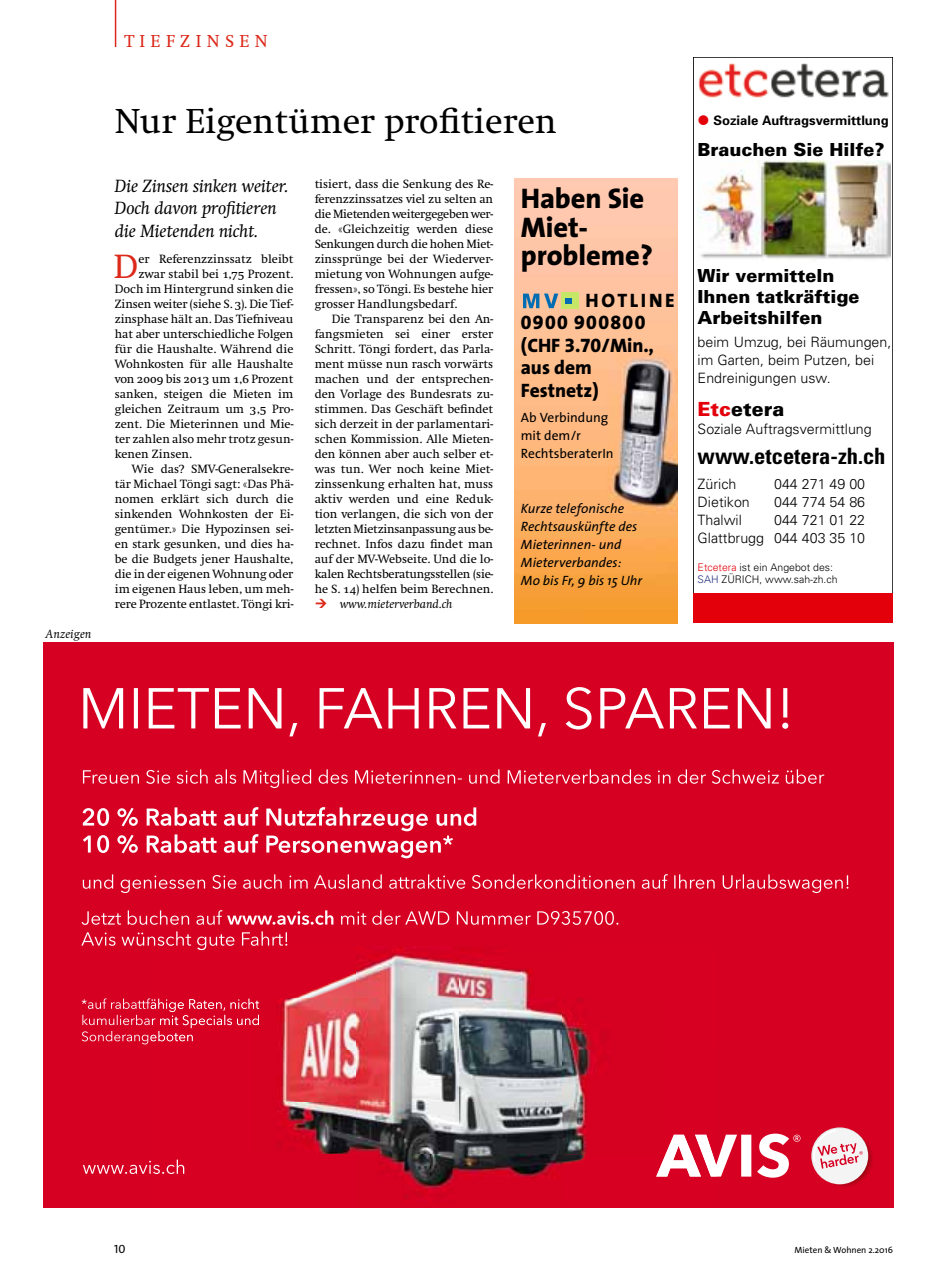
<style>
.page{position:relative;width:927px;height:1276px;background:#fff}
.page>*{position:absolute;margin:0;border:0;box-sizing:border-box;transform-origin:0 0}
.t1{font:36px "Swift";color:#000}
.t2{font:34.95px "Swift";color:#dc291a}
.t3{font:800 28.5px/28.5px "The Sans";letter-spacing:-.005em;color:#000}
.t4{font:700 condensed 22.5px "Univers";color:#000}
.t5{font:800 19.5px/22.5px "The Sans";color:#000}
.t6{font:900 19.5px "Univers";color:#000}
.t7{font:italic 18px/22.5px "Swift Neue LT Pro";color:#000}
.t8{font:900 18px/21px "Univers";color:#000}
.t9{font:18px "Swift";letter-spacing:.3em;color:#dc291a}
.t10{font:300 14.25px/18px "Univers";color:#000}
.t11{font:italic 13.5px/18px "The Sans";color:#000}
.t12{font:13.5px/18px "The Sans";color:#000}
.t13{font:700 13.05px "Univers";color:#000}
.t14{font:12.45px/15px "Swift";color:#000;text-align:justify}
.t15{font:italic 12.45px "Swift";color:#000}
.t16{font:12px "The Sans Caps";color:#000}
.t17{font:300 10.5px/12px "Univers";color:#000}
.t18{font:9px "The Sans";color:#000}
.s1{font-family:"Swift SC"}
.s2{font-family:"The Sans Extra Bold Expert";font-weight:400}
.s3{color:#e3000b}
.s4{color:#243282}
</style>
<div class="page">
<hr style="left:115px;top:0;width:1px;height:47px;background:#dc291a">
<div style="left:693px;top:57px;width:200px;height:566px;border:1px solid #000"></div>
<img style="left:697px;top:160px;width:194px;height:100px">
<img style="left:698px;top:63px;width:191px;height:35px">
<div style="left:693px;top:593px;width:200px;height:30px;background:#e3000b"></div>
<img style="left:514px;top:178px;width:164px;height:445px">
<div style="left:562px;top:293px;width:17px;height:16px;background:#c6e668"></div>
<svg style="left:523px;top:293px;width:35px;height:15px"></svg>
<svg style="left:566px;top:298px;width:6px;height:6px"></svg>
<div style="left:43px;top:642px;width:850px;height:565px;background:#d60022"></div>
<svg style="left:82px;top:910px;width:536px;height:15px"></svg>
<svg style="left:389px;top:874px;width:459px;height:19px"></svg>
<svg style="left:243px;top:874px;width:139px;height:15px"></svg>
<svg style="left:83px;top:874px;width:153px;height:19px"></svg>
<svg style="left:83px;top:807px;width:393px;height:51px"></svg>
<svg style="left:83px;top:769px;width:741px;height:19px"></svg>
<svg style="left:82px;top:998px;width:69px;height:46px"></svg>
<svg style="left:83px;top:687px;width:705px;height:49px"></svg>
<img style="left:816px;top:1138px;width:57px;height:49px">
<div style="left:811px;top:1127px;width:57px;height:57px;background:#f4f4f4;border-radius:28px"></div>
<svg style="left:717px;top:1133px;width:83px;height:44px"></svg>
<svg style="left:811px;top:1128px;width:52px;height:40px"></svg>
<img style="left:151px;top:946px;width:566px;height:253px">
<svg style="left:81px;top:931px;width:206px;height:19px"></svg>
<img style="left:151px;top:1031px;width:42px;height:10px">
<img style="left:172px;top:1014px;width:87px;height:14px">
<img style="left:151px;top:998px;width:108px;height:11px">
<img style="left:656px;top:1134px;width:61px;height:42px">
<svg style="left:83px;top:1159px;width:101px;height:15px"></svg>
<h1 class="t9" style="left:124px;top:31px;width:145px">TIEFZINSEN</h1>
<p class="t15" style="left:46px;top:627px;width:47px">Anzeigen</p>
<h2 class="t1" style="left:115px;top:102px;width:444px">Nur Eigentümer profitieren</h2>
<p class="t7" style="left:115px;top:174px;width:175px">Die Zinsen sinken weiter.<br>Doch davon profitieren die Mietenden nicht.</p>
<p class="t2" style="left:114px;top:247px;width:26px">D</p>
<p class="t14" style="left:138px;top:251px;width:156px">er Referenzzinssatz bleibt</p>
<p class="t14" style="left:138px;top:266px;width:156px">zwar stabil bei <span class="s1">1,75</span> Prozent.</p>
<p class="t14" style="left:115px;top:281px;width:180px">Doch im Hintergrund sinken die</p>
<p class="t14" style="left:115px;top:296px;width:180px">Zinsen weiter (siehe S. <span class="s1">3</span>). Die Tief-</p>
<p class="t14" style="left:115px;top:311px;width:180px">zinsphase hält an. Das Tiefniveau</p>
<p class="t14" style="left:115px;top:326px;width:180px">hat aber unterschiedliche Folgen</p>
<p class="t14" style="left:115px;top:341px;width:180px">für die Haushalte. Während die</p>
<p class="t14" style="left:115px;top:356px;width:180px">Wohnkosten für alle Haushalte</p>
<p class="t14" style="left:115px;top:371px;width:180px">von <span class="s1">2009</span> bis <span class="s1">2013</span> um <span class="s1">1,6</span> Prozent</p>
<p class="t14" style="left:115px;top:386px;width:180px">sanken, steigen die Mieten im</p>
<p class="t14" style="left:115px;top:401px;width:180px">gleichen Zeitraum um <span class="s1">3,5</span> Pro-</p>
<p class="t14" style="left:115px;top:416px;width:180px">zent. Die Mieterinnen und Mie-</p>
<p class="t14" style="left:115px;top:431px;width:180px">ter zahlen also mehr trotz gesun-</p>
<p class="t14" style="left:115px;top:446px;width:79px">kenen Zinsen.</p>
<p class="t14" style="left:115px;top:461px;width:180px;text-indent:17px">Wie das? SMV-Generalsekre&shy;tär Michael Töngi sagt: «Das Phä&shy;nomen erklärt sich durch die sinkenden Wohnkosten der Ei&shy;gentümer.» Die Hypozinsen sei&shy;en stark gesunken, und dies ha&shy;be die Budgets jener Haushalte, die in der eigenen Wohnung oder im eigenen Haus leben, um meh&shy;rere Prozente entlastet. Töngi kri-</p>
<p class="t14" style="left:315px;top:176px;width:180px">tisiert, dass die Senkung des Re&shy;ferenzzinssatzes viel zu selten an die Mietenden weitergegeben wer&shy;de. «Gleichzeitig werden diese Senkungen durch die hohen Miet&shy;zinssprünge bei der Wiederver&shy;mietung von Wohnungen aufge&shy;fressen», so Töngi. Es bestehe hier grosser Handlungsbedarf.</p>
<p class="t14" style="left:315px;top:311px;width:180px;text-indent:17px">Die Transparenz bei den An&shy;fangsmieten sei einer erster Schritt. Töngi fordert, das Parla&shy;ment müsse nun rasch vorwärts machen und der entsprechen&shy;den Vorlage des Bundesrats zu&shy;stimmen. Das Geschäft befindet sich derzeit in der parlamentari&shy;schen Kommission. Alle Mieten&shy;den können aber auch selber et&shy;was tun. Wer noch keine Miet&shy;zinssenkung erhalten hat, muss aktiv werden und eine Reduk&shy;tion verlangen, die sich von der letzten Mietzinsanpassung aus be&shy;rechnet. Infos dazu findet man auf der MV-Webseite. Und die lo&shy;kalen Rechtsberatungsstellen (sie&shy;he S. <span class="s1">14</span>) helfen beim Berechnen.</p>
<p class="t15" style="left:340px;top:597px;width:114px">www.mieterverband.ch</p>
<p class="t3" style="left:521px;top:184px;width:134px">Haben Sie<br>Miet&shy;probleme?</p>
<p class="t5" style="left:521px;top:288px;width:155px;text-indent:64px">HOTLINE<br><span class="s2">0900 900800 </span>(CHF <span class="s2">3.70</span>/Min., aus dem<br>Festnetz)</p>
<p class="t12" style="left:521px;top:408px;width:94px">Ab Verbindung mit dem/r<br>RechtsberaterIn</p>
<p class="t11" style="left:521px;top:498px;width:123px">Kurze telefonische<br>Rechtsauskünfte des<br>Mieterinnen- und<br>Mieterverbandes:<br>Mo bis Fr, 9 bis 15 Uhr</p>
<p class="t13" style="left:713px;top:112px;width:177px">Soziale Auftragsvermittlung</p>
<p class="t8" style="left:698px;top:139px;width:188px">Brauchen Sie Hilfe?</p>
<p class="t8" style="left:698px;top:265px;width:163px">Wir vermitteln<br>Ihnen tatkräftige<br>Arbeitshilfen</p>
<p class="t10" style="left:698px;top:332px;width:195px">beim Umzug, bei Räumungen, im Garten, beim Putzen, bei<br>Endreinigungen usw.</p>
<p class="t6" style="left:698px;top:396px;width:88px"><span class="s3">Etc</span>etera</p>
<p class="t10" style="left:698px;top:419px;width:176px">Soziale Auftragsvermittlung</p>
<p class="t4" style="left:698px;top:442px;width:189px">www.etcetera-zh.ch</p>
<p class="t10" style="left:698px;top:474px;width:40px">Zürich</p>
<p class="t10" style="left:774px;top:474px;width:93px">044 271 49 00</p>
<p class="t10" style="left:698px;top:492px;width:54px">Dietikon</p>
<p class="t10" style="left:774px;top:492px;width:93px">044 774 54 86</p>
<p class="t10" style="left:698px;top:510px;width:46px">Thalwil</p>
<p class="t10" style="left:698px;top:510px;width:169px;text-align:right">044 721 01 22<br>Glattbrugg 044 403 35 10</p>
<p class="t17" style="left:698px;top:561px;width:142px"><span class="s3">Etcetera</span> ist ein Angebot des:<br><span class="s4">SAH</span> ZÜRICH, www.sah-zh.ch</p>
<p class="t16" style="left:114px;top:1239px;width:13px">10</p>
<p class="t18" style="left:795px;top:1242px;width:100px">Mieten &amp; Wohnen 2.2016</p>
</div>
